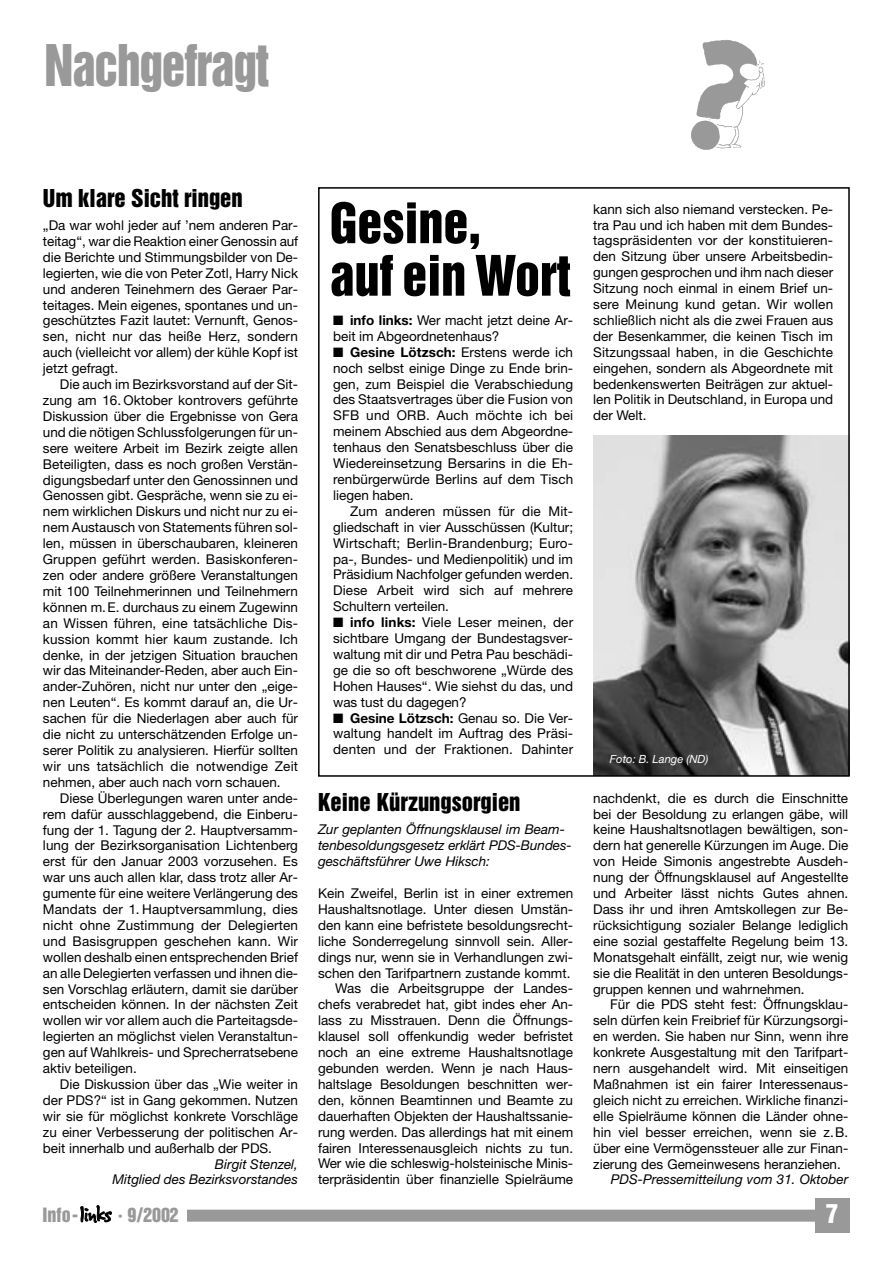
<style>
.page{position:relative;width:893px;height:1262px;background:#fff}
.page>*{position:absolute;margin:0;border:0;box-sizing:border-box;transform-origin:0 0}
.t1{font:52.5px "Helvetica Inserat";letter-spacing:-.025em;color:#999;scale:.9 1}
.t2{font:51px/52.5px "Helvetica Inserat";color:#000}
.t3{font:24px "Helvetica Inserat";color:#fff}
.t4{font:22.5px "Helvetica Inserat";color:#000}
.t5{font:18px "Helvetica Inserat";color:#999}
.t6{font:13.5px/15.9px "Helvetica Neue";color:#000;text-align:justify}
.t7{font:italic 13.5px/15.9px "Helvetica Neue";color:#000;text-align:right}
.t8{font:italic 11.25px "Helvetica Neue";color:#fff}
.s1{font-weight:700}
</style>
<div class="page">
<img style="left:593px;top:436px;width:253px;height:337px">
<div style="left:318px;top:187px;width:531px;height:589px;border:2px solid #000"></div>
<svg style="left:80px;top:1205px;width:32px;height:18px"></svg>
<div style="left:187px;top:1209px;width:661px;height:12px;background:#999"></div>
<div style="left:815px;top:1198px;width:34px;height:34px;background:#999"></div>
<img style="left:691px;top:39px;width:74px;height:111px">
<h1 class="t1" style="left:44px;top:44px;width:251px">Nachgefragt</h1>
<h3 class="t4" style="left:43px;top:189px;width:201px">Um klare Sicht ringen</h3>
<p class="t6" style="left:43px;top:219px;width:257px">„Da war wohl jeder auf ’nem anderen Par&shy;teitag“, war die Reaktion einer Genossin auf die Berichte und Stimmungsbilder von De&shy;legierten, wie die von Peter Zotl, Harry Nick und anderen Teinehmern des Geraer Par&shy;teitages. Mein eigenes, spontanes und un&shy;geschütztes Fazit lautet: Vernunft, Genos&shy;sen, nicht nur das heiße Herz, sondern auch (vielleicht vor allem) der kühle Kopf ist jetzt gefragt.</p>
<p class="t6" style="left:43px;top:378px;width:256px;text-indent:17px">Die auch im Bezirksvorstand auf der Sit&shy;zung am 16. Oktober kontrovers geführte Diskussion über die Ergebnisse von Gera und die nötigen Schlussfolgerungen für un&shy;sere weitere Arbeit im Bezirk zeigte allen Beteiligten, dass es noch großen Verstän&shy;digungsbedarf unter den Genossinnen und Genossen gibt. Gespräche, wenn sie zu ei&shy;nem wirklichen Diskurs und nicht nur zu ei&shy;nem Austausch von Statements führen sol&shy;len, müssen in überschaubaren, kleineren Gruppen geführt werden. Basiskonferen&shy;zen oder andere größere Veranstaltungen mit 100 Teilnehmerinnen und Teilnehmern können m.E. durchaus zu einem Zugewinn an Wissen führen, eine tatsächliche Dis&shy;kussion kommt hier kaum zustande. Ich denke, in der jetzigen Situation brauchen wir das Miteinander-Reden, aber auch Ein&shy;ander-Zuhören, nicht nur unter den „eige&shy;nen Leuten“. Es kommt darauf an, die Ur&shy;sachen für die Niederlagen aber auch für die nicht zu unterschätzenden Erfolge un&shy;serer Politik zu analysieren. Hierfür sollten wir uns tatsächlich die notwendige Zeit nehmen, aber auch nach vorn schauen.</p>
<p class="t6" style="left:43px;top:791px;width:256px;text-indent:17px">Diese Überlegungen waren unter ande&shy;rem dafür ausschlaggebend, die Einberu&shy;fung der 1. Tagung der 2. Hauptversamm&shy;lung der Bezirksorganisation Lichtenberg erst für den Januar 2003 vorzusehen. Es war uns auch allen klar, dass trotz aller Ar&shy;gumente für eine weitere Verlängerung des Mandats der 1. Hauptversammlung, dies nicht ohne Zustimmung der Delegierten und Basisgruppen geschehen kann. Wir wollen deshalb einen entsprechenden Brief an alle Delegierten verfassen und ihnen die&shy;sen Vorschlag erläutern, damit sie darüber entscheiden können. In der nächsten Zeit wollen wir vor allem auch die Parteitagsde&shy;legierten an möglichst vielen Veranstaltun&shy;gen auf Wahlkreis- und Sprecherratsebene aktiv beteiligen.</p>
<p class="t6" style="left:43px;top:1077px;width:256px;text-indent:17px">Die Diskussion über das „Wie weiter in der PDS?“ ist in Gang gekommen. Nutzen wir sie für möglichst konkrete Vorschläge zu einer Verbesserung der politischen Ar&shy;beit innerhalb und außerhalb der PDS.</p>
<p class="t7" style="left:112px;top:1157px;width:187px">Birgit Stenzel,<br>Mitglied des Bezirksvorstandes</p>
<h2 class="t2" style="left:329px;top:199px;width:242px">Gesine,<br>auf ein Wort</h2>
<p class="t6" style="left:593px;top:202px;width:241px">kann sich also niemand verstecken. Pe&shy;tra Pau und ich haben mit dem Bundes&shy;tagspräsidenten vor der konstituieren&shy;den Sitzung über unsere Arbeitsbedin&shy;gungen gesprochen und ihm nach dieser Sitzung noch einmal in einem Brief un&shy;sere Meinung kund getan. Wir wollen schließlich nicht als die zwei Frauen aus der Besenkammer, die keinen Tisch im Sitzungssaal haben, in die Geschichte eingehen, sondern als Abgeordnete mit bedenkenswerten Beiträgen zur aktuel&shy;len Politik in Deutschland, in Europa und der Welt.</p>
<p class="t6" style="left:333px;top:313px;width:241px">■ <span class="s1">info links:</span> Wer macht jetzt deine Ar&shy;beit im Abgeordnetenhaus?</p>
<p class="t6" style="left:333px;top:345px;width:242px">■ <span class="s1">Gesine Lötzsch:</span> Erstens werde ich noch selbst einige Dinge zu Ende brin&shy;gen, zum Beispiel die Verabschiedung des Staatsvertrages über die Fusion von SFB und ORB. Auch möchte ich bei meinem Abschied aus dem Abgeordne&shy;tenhaus den Senatsbeschluss über die Wiedereinsetzung Bersarins in die Eh&shy;renbürgerwürde Berlins auf dem Tisch liegen haben.</p>
<p class="t6" style="left:333px;top:504px;width:241px;text-indent:17px">Zum anderen müssen für die Mit&shy;gliedschaft in vier Ausschüssen (Kultur; Wirtschaft; Berlin-Brandenburg; Euro&shy;pa-, Bundes- und Medienpolitik) und im Präsidium Nachfolger gefunden werden.<br>Diese Arbeit wird sich auf mehrere Schultern verteilen.</p>
<p class="t6" style="left:333px;top:615px;width:241px">■ <span class="s1">info links:</span> Viele Leser meinen, der sichtbare Umgang der Bundestagsver&shy;waltung mit dir und Petra Pau beschädi&shy;ge die so oft beschworene „Würde des Hohen Hauses“. Wie siehst du das, und was tust du dagegen?</p>
<p class="t6" style="left:333px;top:711px;width:241px">■ <span class="s1">Gesine Lötzsch:</span> Genau so. Die Ver&shy;waltung handelt im Auftrag des Präsi&shy;denten und der Fraktionen. Dahinter</p>
<p class="t8" style="left:609px;top:755px;width:100px">Foto: B. Lange (ND)</p>
<h3 class="t4" style="left:318px;top:793px;width:204px">Keine Kürzungsorgien</h3>
<p class="t7" style="left:318px;top:823px;width:255px;text-align:left">Zur geplanten Öffnungsklausel im Beam&shy;tenbesoldungsgesetz erklärt PDS-Bundes&shy;geschäftsführer Uwe Hiksch:</p>
<p class="t6" style="left:318px;top:886px;width:256px;text-align:right">Kein Zweifel, Berlin ist in einer extremen Haushaltsnotlage. Unter diesen Umstän&shy;den kann eine befristete besoldungsrecht&shy;liche Sonderregelung sinnvoll sein. Aller&shy;dings nur, wenn sie in Verhandlungen zwi&shy;schen den Tarifpartnern zustande kommt.<br>Was die Arbeitsgruppe der Landes&shy;chefs verabredet hat, gibt indes eher An&shy;lass zu Misstrauen. Denn die Öffnungs&shy;klausel soll offenkundig weder befristet noch an eine extreme Haushaltsnotlage gebunden werden. Wenn je nach Haus&shy;haltslage Besoldungen beschnitten wer&shy;den, können Beamtinnen und Beamte zu dauerhaften Objekten der Haushaltssanie&shy;rung werden. Das allerdings hat mit einem fairen Interessenausgleich nichts zu tun.<br>Wer wie die schleswig-holsteinische Minis&shy;terpräsidentin über finanzielle Spielräume</p>
<p class="t6" style="left:593px;top:791px;width:256px">nachdenkt, die es durch die Einschnitte bei der Besoldung zu erlangen gäbe, will keine Haushaltsnotlagen bewältigen, son&shy;dern hat generelle Kürzungen im Auge. Die von Heide Simonis angestrebte Ausdeh&shy;nung der Öffnungsklausel auf Angestellte und Arbeiter lässt nichts Gutes ahnen.<br>Dass ihr und ihren Amtskollegen zur Be&shy;rücksichtigung sozialer Belange lediglich eine sozial gestaffelte Regelung beim 13.<br>Monatsgehalt einfällt, zeigt nur, wie wenig sie die Realität in den unteren Besoldungs&shy;gruppen kennen und wahrnehmen.</p>
<p class="t6" style="left:593px;top:998px;width:256px;text-indent:17px">Für die PDS steht fest: Öffnungsklau&shy;seln dürfen kein Freibrief für Kürzungsorgi&shy;en werden. Sie haben nur Sinn, wenn ihre konkrete Ausgestaltung mit den Tarifpart&shy;nern ausgehandelt wird. Mit einseitigen Maßnahmen ist ein fairer Interessenaus&shy;gleich nicht zu erreichen. Wirkliche finanzi&shy;elle Spielräume können die Länder ohne&shy;hin viel besser erreichen, wenn sie z.B. über eine Vermögenssteuer alle zur Finan&shy;zierung des Gemeinwesens heranziehen.</p>
<p class="t7" style="left:610px;top:1173px;width:239px">PDS-Pressemitteilung vom 31. Oktober</p>
<h3 class="t5" style="left:43px;top:1207px;width:37px">Info-</h3>
<h3 class="t5" style="left:118px;top:1207px;width:62px">· 9/2002</h3>
<h3 class="t3" style="left:826px;top:1204px;width:13px">7</h3>
</div>
